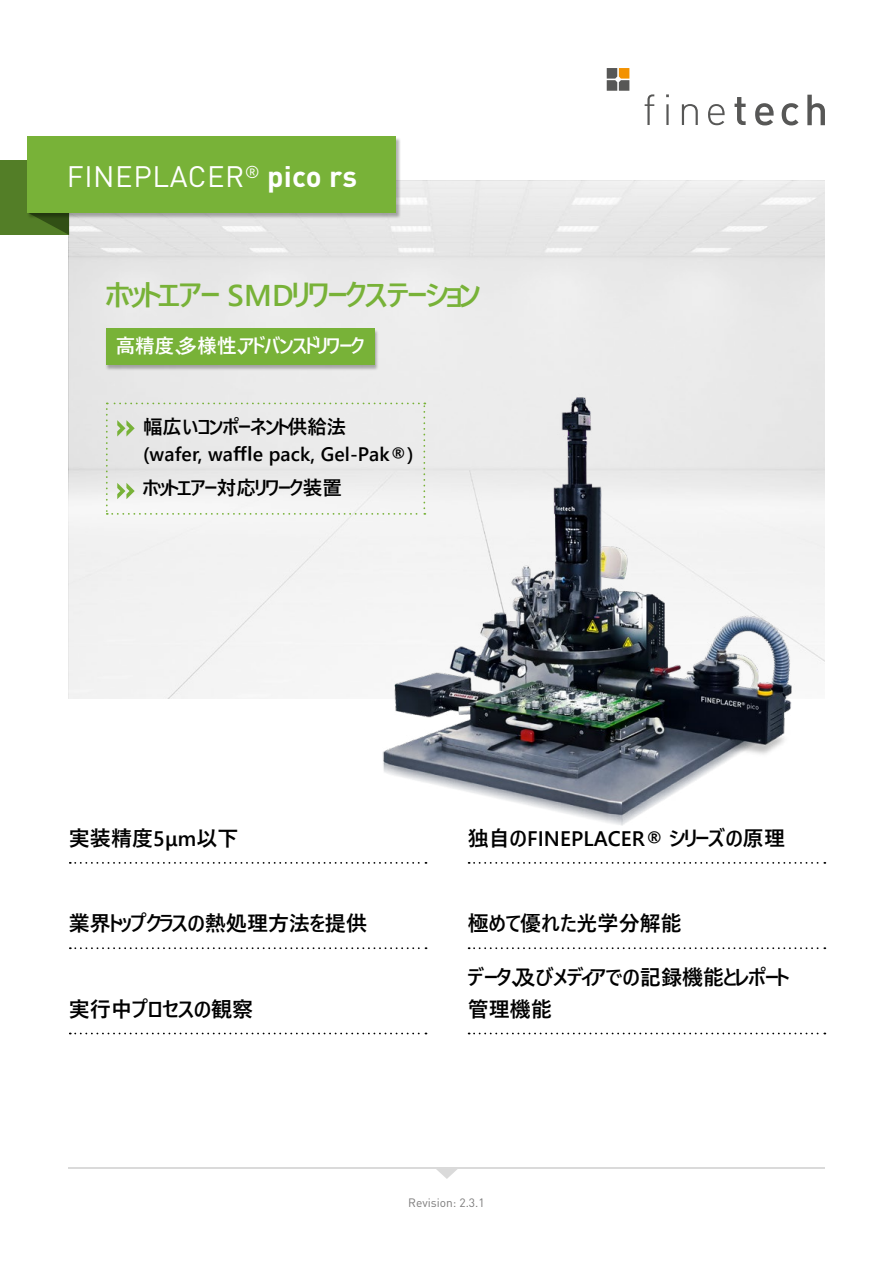
<style>
.page{position:relative;width:893px;height:1263px;background:#fff}
.page>*{position:absolute;margin:0;border:0;box-sizing:border-box;transform-origin:0 0}
.t1{font:700 30px "Yu Gothic UI";letter-spacing:-.1em;color:#78b238}
.t2{font:29.25px "DIN Pro";letter-spacing:.02em;color:#fff}
.t3{font:700 21px "Yu Gothic UI";color:#000}
.t4{font:700 21px "Yu Gothic UI";letter-spacing:-.05em;color:#000}
.t5{font:700 21px "Yu Gothic UI";letter-spacing:-.035em;color:#000}
.t6{font:700 19.5px/27px "Yu Gothic UI";letter-spacing:.005em;color:#000}
.t7{font:700 19.5px "Yu Gothic UI";letter-spacing:-.075em;color:#fff}
.t8{font:700 19.5px "Yu Gothic UI";letter-spacing:-.08em;color:#000}
.t9{font:12px "DIN Pro";color:#7c7b7b}
.s1{font-family:"DIN";font-weight:700}
</style>
<div class="page">
<div style="left:69px;top:181px;width:756px;height:675px;background:linear-gradient(to bottom,#e2e2e2,#fff)"></div>
<div style="left:0;top:161px;width:69px;height:74px;background:#537e27"></div>
<svg style="left:40px;top:219px;width:29px;height:16px"></svg>
<img style="left:371px;top:387px;width:429px;height:439px">
<div style="left:28px;top:137px;width:373px;height:82px;background:#000;opacity:.3"></div>
<div style="left:28px;top:136px;width:368px;height:77px;background:#78b238"></div>
<svg style="left:70px;top:947px;width:357px;height:2px"></svg>
<svg style="left:469px;top:947px;width:356px;height:2px"></svg>
<svg style="left:469px;top:1032px;width:356px;height:2px"></svg>
<svg style="left:70px;top:862px;width:356px;height:2px"></svg>
<svg style="left:469px;top:862px;width:356px;height:2px"></svg>
<svg style="left:70px;top:1032px;width:356px;height:2px"></svg>
<div style="left:106px;top:329px;width:273px;height:42px;background:#000;opacity:.3"></div>
<div style="left:106px;top:328px;width:268px;height:36px;background:#78b238"></div>
<hr style="left:68px;top:1167px;width:757px;height:2px;background:#dadada">
<svg style="left:436px;top:1169px;width:21px;height:10px"></svg>
<svg style="left:645px;top:94px;width:9px;height:31px"></svg>
<hr style="left:666px;top:104px;width:3px;height:21px;background:#575756">
<svg style="left:682px;top:104px;width:16px;height:21px"></svg>
<svg style="left:708px;top:104px;width:17px;height:21px"></svg>
<svg style="left:734px;top:97px;width:12px;height:28px"></svg>
<svg style="left:755px;top:103px;width:19px;height:22px"></svg>
<svg style="left:782px;top:103px;width:16px;height:22px"></svg>
<svg style="left:807px;top:95px;width:18px;height:30px"></svg>
<svg style="left:607px;top:68px;width:22px;height:23px"></svg>
<svg style="left:106px;top:403px;width:319px;height:112px"></svg>
<h2 class="t2" style="left:67px;top:157px;width:292px">FINEPLACER<sup>®</sup> <span class="s1">pico rs</span></h2>
<h1 class="t1" style="left:105px;top:278px;width:378px">ホットエアー SMDリワークステーション</h1>
<p class="t7" style="left:116px;top:335px;width:251px">高精度、多様性、アドバンスドリワーク</p>
<p class="t6" style="left:143px;top:413px;width:272px">幅広いコンポーネント供給法<br>(wafer, waffle pack, Gel-Pak®)</p>
<p class="t8" style="left:143px;top:477px;width:201px">ホットエアー対応リワーク装置</p>
<p class="t3" style="left:69px;top:826px;width:171px">実装精度5μm以下</p>
<p class="t3" style="left:468px;top:826px;width:319px">独自のFINEPLACER® シリーズの原理</p>
<p class="t5" style="left:69px;top:912px;width:300px">業界トップクラスの熱処理方法を提供</p>
<p class="t3" style="left:468px;top:912px;width:216px">極めて優れた光学分解能</p>
<p class="t4" style="left:467px;top:966px;width:324px">データ、及びメディアでの記録機能とレポート</p>
<p class="t3" style="left:69px;top:997px;width:186px">実行中プロセスの観察</p>
<p class="t3" style="left:468px;top:997px;width:86px">管理機能</p>
<p class="t9" style="left:408px;top:1195px;width:78px">Revision: 2.3.1</p>
</div>
